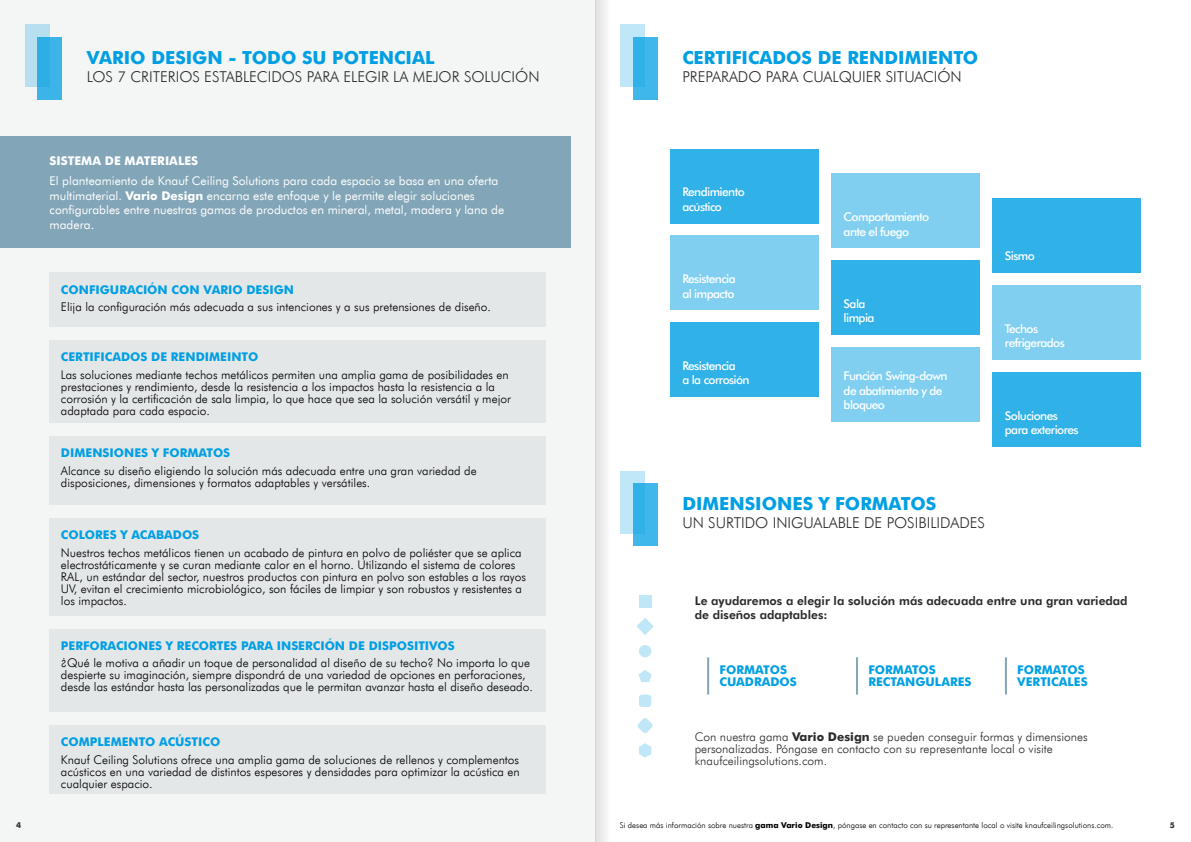
<style>
.page{position:relative;width:1191px;height:842px;background:#fff}
.page>*{position:absolute;margin:0;border:0;box-sizing:border-box;transform-origin:0 0}
.t1{font:700 18px "Futura TL";color:#009fe3}
.t2{font:300 15px "Futura TL";color:#2c2c2d}
.t3{font:300 12px/12px "Futura TL";color:#000}
.t4{font:12px/14.4px "Futura TL";color:#fff}
.t5{font:700 12px/12px "Futura TL";color:#009fe3}
.t6{font:500 12px/14.4px "Futura TL";letter-spacing:-.05em;color:#fff}
.t7{font:300 12px/12px "Futura TL";color:#2c2c2d}
.t8{font:800 12px/14.4px "Futura TL";color:#2c2c2d}
.t9{font:700 12px "Futura TL";color:#fff}
.t10{font:300 8px "Futura TL";color:#000}
.t11{font:700 8px "Futura TL";color:#2c2c2d}
.s1{font-weight:700}
</style>
<div class="page">
<div style="left:0;top:0;width:595px;height:842px;background:#f4f5f5"></div>
<div style="left:0;top:136px;width:570px;height:112px;background:#82a5b8"></div>
<div style="left:25px;top:25px;width:25px;height:62px;background:#b7dff0"></div>
<div style="left:37px;top:37px;width:25px;height:62px;background:linear-gradient(to bottom,#32b0e6,#3ab3e7)"></div>
<div style="left:620px;top:471px;width:25px;height:62px;background:#c0e7f8"></div>
<div style="left:632px;top:484px;width:25px;height:62px;background:linear-gradient(to bottom,#35b3e9,#3db6ea)"></div>
<div style="left:639px;top:595px;width:12px;height:13px;background:#c0e7f8"></div>
<div style="left:639px;top:645px;width:12px;height:12px;background:#c0e7f8;border-radius:50%"></div>
<svg style="left:636px;top:618px;width:18px;height:17px"></svg>
<div style="left:639px;top:694px;width:12px;height:13px;background:#c0e7f8;border-radius:3px"></div>
<svg style="left:637px;top:718px;width:16px;height:15px"></svg>
<svg style="left:639px;top:743px;width:12px;height:14px"></svg>
<svg style="left:638px;top:670px;width:13px;height:12px"></svg>
<div style="left:620px;top:25px;width:25px;height:62px;background:#c0e7f8"></div>
<div style="left:632px;top:37px;width:25px;height:62px;background:linear-gradient(to bottom,#35b3e9,#3db6ea)"></div>
<div style="left:670px;top:149px;width:149px;height:74px;background:#30b1e8"></div>
<div style="left:831px;top:174px;width:149px;height:74px;background:#80cff1"></div>
<div style="left:992px;top:198px;width:149px;height:75px;background:#30b1e8"></div>
<div style="left:670px;top:236px;width:149px;height:74px;background:#80cff1"></div>
<div style="left:831px;top:260px;width:149px;height:75px;background:#30b1e8"></div>
<div style="left:992px;top:285px;width:149px;height:75px;background:#80cff1"></div>
<div style="left:670px;top:322px;width:149px;height:75px;background:#30b1e8"></div>
<div style="left:831px;top:347px;width:149px;height:75px;background:#80cff1"></div>
<div style="left:992px;top:372px;width:149px;height:74px;background:#30b1e8"></div>
<div style="left:50px;top:340px;width:496px;height:83px;background:#e4e7e8"></div>
<div style="left:50px;top:437px;width:496px;height:68px;background:#e4e7e8"></div>
<div style="left:50px;top:518px;width:496px;height:98px;background:#e4e7e8"></div>
<div style="left:50px;top:629px;width:496px;height:83px;background:#e4e7e8"></div>
<div style="left:50px;top:725px;width:496px;height:69px;background:#e4e7e8"></div>
<div style="left:50px;top:273px;width:496px;height:54px;background:#e4e7e8"></div>
<hr style="left:856px;top:657px;width:2px;height:37px;background:#82a5b8">
<hr style="left:1005px;top:657px;width:2px;height:37px;background:#82a5b8">
<hr style="left:707px;top:657px;width:2px;height:37px;background:#82a5b8">
<svg style="left:595px;top:0;width:11px;height:842px;fill:#eaeaea"></svg>
<h1 class="t1" style="left:87px;top:45px;width:349px">VARIO DESIGN - TODO SU POTENCIAL</h1>
<p class="t2" style="left:87px;top:66px;width:454px">LOS 7 CRITERIOS ESTABLECIDOS PARA ELEGIR LA MEJOR SOLUCIÓN</p>
<p class="t9" style="left:50px;top:153px;width:150px">SISTEMA DE MATERIALES</p>
<p class="t4" style="left:50px;top:173px;width:456px">El planteamiento de Knauf Ceiling Solutions para cada espacio se basa en una oferta multimaterial. <span class="s1">Vario Design</span> encarna este enfoque y le permite elegir soluciones configurables entre nuestras gamas de productos en mineral, metal, madera y lana de madera.</p>
<p class="t5" style="left:61px;top:283px;width:234px">CONFIGURACIÓN CON VARIO DESIGN</p>
<p class="t3" style="left:61px;top:300px;width:431px">Elija la configuración más adecuada a sus intenciones y a sus pretensiones de diseño.</p>
<p class="t5" style="left:61px;top:350px;width:199px">CERTIFICADOS DE RENDIMEINTO</p>
<p class="t3" style="left:61px;top:368px;width:451px">Las soluciones mediante techos metálicos permiten una amplia gama de posibilidades en prestaciones y rendimiento, desde la resistencia a los impactos hasta la resistencia a la corrosión y la certificación de sala limpia, lo que hace que sea la solución versátil y mejor adaptada para cada espacio.</p>
<p class="t5" style="left:61px;top:446px;width:171px">DIMENSIONES Y FORMATOS</p>
<p class="t3" style="left:61px;top:464px;width:417px">Alcance su diseño eligiendo la solución más adecuada entre una gran variedad de disposiciones, dimensiones y formatos adaptables y versátiles.</p>
<p class="t5" style="left:61px;top:528px;width:140px">COLORES Y ACABADOS</p>
<p class="t3" style="left:61px;top:546px;width:466px">Nuestros techos metálicos tienen un acabado de pintura en polvo de poliéster que se aplica electrostáticamente y se curan mediante calor en el horno. Utilizando el sistema de colores RAL, un estándar del sector, nuestros productos con pintura en polvo son estables a los rayos UV, evitan el crecimiento microbiológico, son fáciles de limpiar y son robustos y resistentes a los impactos.</p>
<p class="t5" style="left:61px;top:639px;width:395px">PERFORACIONES Y RECORTES PARA INSERCIÓN DE DISPOSITIVOS</p>
<p class="t3" style="left:61px;top:657px;width:473px">¿Qué le motiva a añadir un toque de personalidad al diseño de su techo? No importa lo que despierte su imaginación, siempre dispondrá de una variedad de opciones en perforaciones, desde las estándar hasta las personalizadas que le permitan avanzar hasta el diseño deseado.</p>
<p class="t5" style="left:61px;top:735px;width:161px">COMPLEMENTO ACÚSTICO</p>
<p class="t3" style="left:61px;top:753px;width:460px;text-align:justify">Knauf Ceiling Solutions ofrece una amplia gama de soluciones de rellenos y complementos acústicos en una variedad de distintos espesores y densidades para optimizar la acústica en cualquier espacio.</p>
<h1 class="t1" style="left:682px;top:45px;width:297px">CERTIFICADOS DE RENDIMIENTO</h1>
<p class="t2" style="left:682px;top:66px;width:281px">PREPARADO PARA CUALQUIER SITUACIÓN</p>
<p class="t6" style="left:682px;top:185px;width:64px">Rendimiento acústico</p>
<p class="t6" style="left:682px;top:271px;width:55px">Resistencia al impacto</p>
<p class="t6" style="left:682px;top:358px;width:69px">Resistencia<br>a la corrosión</p>
<p class="t6" style="left:843px;top:209px;width:87px">Comportamiento ante el fuego</p>
<p class="t6" style="left:843px;top:296px;width:32px">Sala limpia</p>
<p class="t6" style="left:843px;top:369px;width:106px">Función Swing-down de abatimiento y de bloqueo</p>
<p class="t6" style="left:1005px;top:249px;width:32px">Sismo</p>
<p class="t6" style="left:1005px;top:321px;width:61px">Techos refrigerados</p>
<p class="t6" style="left:1005px;top:408px;width:75px">Soluciones para exteriores</p>
<h1 class="t1" style="left:682px;top:491px;width:255px">DIMENSIONES Y FORMATOS</h1>
<p class="t2" style="left:682px;top:513px;width:304px">UN SURTIDO INIGUALABLE DE POSIBILIDADES</p>
<p class="t8" style="left:694px;top:593px;width:434px">Le ayudaremos a elegir la solución más adecuada entre una gran variedad de diseños adaptables:</p>
<p class="t5" style="left:719px;top:663px;width:79px">FORMATOS<br>CUADRADOS</p>
<p class="t5" style="left:868px;top:663px;width:105px">FORMATOS<br>RECTANGULARES</p>
<p class="t5" style="left:1017px;top:663px;width:72px">FORMATOS<br>VERTICALES</p>
<p class="t7" style="left:694px;top:730px;width:394px">Con nuestra gama <span class="s1">Vario Design</span> se pueden conseguir formas y dimensiones personalizadas. Póngase en contacto con su representante local o visite knaufceilingsolutions.com.</p>
<p class="t10" style="left:620px;top:819px;width:495px">Si desea más información sobre nuestra <span class="s1">gama Vario Design</span>, póngase en contacto con su representante local o visite knaufceilingsolutions.com.</p>
<p class="t11" style="left:16px;top:819px;width:6px">4</p>
<p class="t11" style="left:1169px;top:819px;width:6px">5</p>
</div>
